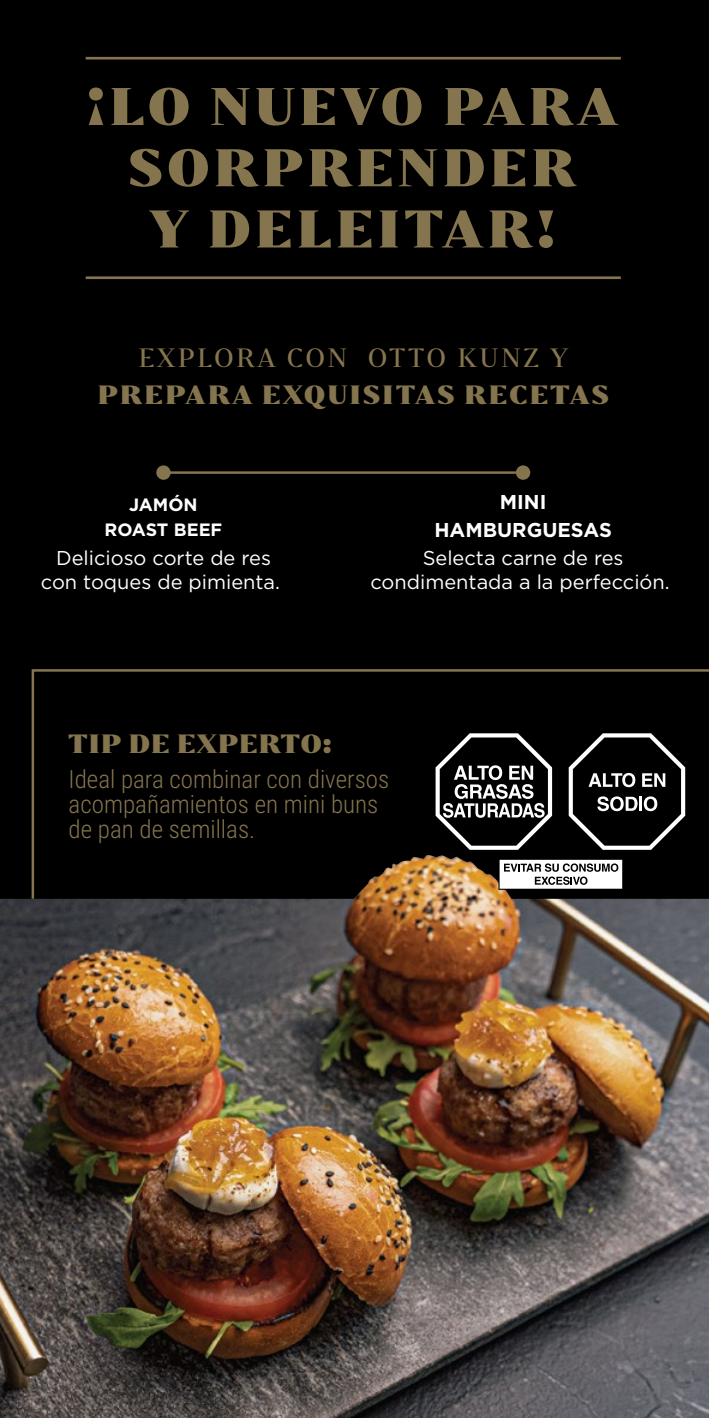
<style>
.page{position:relative;width:709px;height:1418px;background:#fff}
.page>*{position:absolute;margin:0;border:0;box-sizing:border-box;transform-origin:0 0}
.t1{font:900 50px/61.2px "Bw Darius DEMO";letter-spacing:.1em;color:#85754e;text-align:center}
.t2{font:300 25px/25px "Roboto Condensed";color:#85754e}
.t3{font:900 25px "Bw Darius DEMO";letter-spacing:.09em;color:#85754e}
.t4{font:25px "Bw Darius DEMO";letter-spacing:.095em;color:#85754e}
.t5{font:900 25px "Bw Darius DEMO";letter-spacing:.05em;color:#85754e}
.t6{font:20px/24.5px "Gotham";color:#fff;text-align:center}
.t7{font:700 20px/27.5px "Gotham";color:#fff;text-align:center}
.t8{font:700 17.75px/24.5px "Gotham";color:#fff;text-align:center}
</style>
<div class="page">
<div style="left:0;top:0;width:709px;height:1417px;background:#000"></div>
<hr style="left:86px;top:276px;width:535px;height:3px;background:#85754e">
<hr style="left:86px;top:57px;width:535px;height:3px;background:#85754e">
<svg style="left:31px;top:669px;width:678px;height:186px"></svg>
<div style="left:516px;top:465px;width:14px;height:15px;background:#85754e;border-radius:50%"></div>
<div style="left:156px;top:465px;width:15px;height:15px;background:#85754e;border-radius:50%"></div>
<hr style="left:163px;top:471px;width:353px;height:3px;background:#85754e">
<img style="left:0;top:855px;width:709px;height:562px">
<svg style="left:431px;top:729px;width:258px;height:160px"></svg>
<h1 class="t1" style="left:87px;top:73px;width:532px">¡LO NUEVO PARA<br>SORPRENDER<br>Y DELEITAR!</h1>
<p class="t4" style="left:138px;top:340px;width:432px">EXPLORA CON OTTO KUNZ Y</p>
<p class="t3" style="left:98px;top:378px;width:512px">PREPARA EXQUISITAS RECETAS</p>
<p class="t8" style="left:105px;top:492px;width:119px">JAMÓN<br>ROAST BEEF</p>
<p class="t6" style="left:41px;top:545px;width:241px">Delicioso corte de res con toques de pimienta.</p>
<p class="t6" style="left:370px;top:545px;width:301px">Selecta carne de res condimentada a la perfección.</p>
<p class="t7" style="left:434px;top:488px;width:179px">MINI<br>HAMBURGUESAS</p>
<p class="t5" style="left:69px;top:726px;width:265px">TIP DE EXPERTO:</p>
<p class="t2" style="left:69px;top:765px;width:322px">Ideal para combinar con diversos acompañamientos en mini buns de pan de semillas.</p>
</div>
